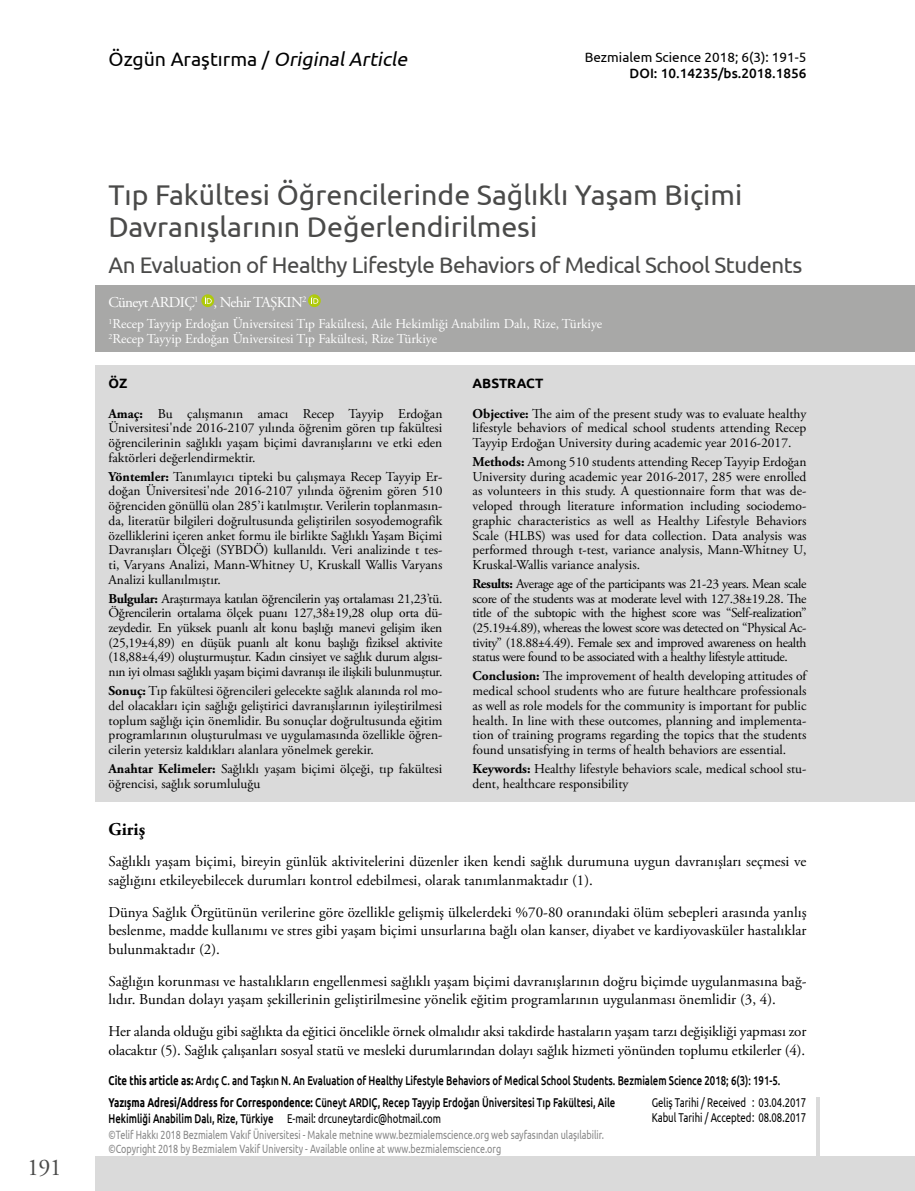
<style>
.page{position:relative;width:915px;height:1191px;background:#fff}
.page>*{position:absolute;margin:0;border:0;box-sizing:border-box;transform-origin:0 0}
.t1{font:28.5px/31.5px "Ubuntu";color:#4a4a49}
.t2{font:24px "Adobe Garamond Pro";color:#4a4a49}
.t3{font:22.5px "Ubuntu";letter-spacing:-.02em;color:#4a4a49}
.t4{font:19.5px "Ubuntu";color:#000}
.t5{font:700 18px "Adobe Garamond Pro";color:#000}
.t6{font:15px/18.8px "Adobe Garamond Pro";color:#000}
.t7{font:15px "Adobe Garamond Pro";letter-spacing:-.04em;color:#fff}
.t8{font:13.5px/14.7px "Adobe Garamond Pro";color:#000;text-align:justify}
.t9{font:13.5px/15px "Adobe Garamond Pro";color:#fff}
.t10{font:13.5px "Ubuntu";color:#000}
.t11{font:500 13.5px "Ubuntu";color:#000}
.t12{font:700 13.5px "Ubuntu";color:#000}
.t13{font:500 12.75px/15.3px "Ubuntu";color:#000;scale:.75 1}
.t14{font:12.75px/14.5px "Ubuntu";color:#000;scale:.75 1}
.t15{font:12px/13.5px "Ubuntu";color:#878787;scale:.75 1}
.s1{font-style:italic}
.s2{font-weight:700}
.s3{font-weight:400}
</style>
<div class="page">
<div style="left:96px;top:1157px;width:818px;height:34px;background:#dadada"></div>
<svg style="left:815px;top:1097px;width:4px;height:60px"></svg>
<div style="left:96px;top:365px;width:818px;height:436px;background:#dadada"></div>
<div style="left:96px;top:286px;width:818px;height:66px;background:#a8a8a7"></div>
<svg style="left:201px;top:294px;width:13px;height:13px"></svg>
<svg style="left:205px;top:297px;width:7px;height:7px"></svg>
<svg style="left:308px;top:294px;width:13px;height:13px"></svg>
<svg style="left:311px;top:297px;width:7px;height:7px"></svg>
<h2 class="t2" style="left:27px;top:1152px;width:36px">191</h2>
<h3 class="t4" style="left:108px;top:47px;width:304px">Ö zg ü n A ra ş t ı r m a / <span class="s1">OriginalArticle</span></h3>
<p class="t10" style="left:584px;top:49px;width:223px">Bezmialem Science 2018; 6(3): 191-5</p>
<p class="t11" style="left:629px;top:65px;width:178px">DOI: 10.14235/bs.2018.1856</p>
<h1 class="t1" style="left:108px;top:178px;width:635px">Tıp Fakültesi Öğrencilerinde Sağlıklı Yaşam Biçimi<br>Davranışlarının Değerlendirilmesi</h1>
<h3 class="t3" style="left:108px;top:252px;width:695px">An Evaluation of Healthy Lifestyle Behaviors of Medical School Students</h3>
<p class="t7" style="left:108px;top:293px;width:199px">Cüneyt ARDIÇ<sup>1</sup> , Nehir TAŞKIN<sup>2</sup></p>
<p class="t9" style="left:108px;top:317px;width:495px"><sup>1</sup>Recep Tayyip Erdoğan Üniversitesi Tıp Fakültesi, Aile Hekimliği Anabilim Dalı, Rize, Türkiye<br><sup>2</sup>Recep Tayyip Erdoğan Üniversitesi Tıp Fakültesi, Rize Türkiye</p>
<p class="t12" style="left:108px;top:375px;width:20px">ÖZ</p>
<p class="t8" style="left:108px;top:406px;width:335px"><span class="s2">Amaç:</span> Bu çalışmanın amacı Recep Tayyip Erdoğan Üniversitesi'nde 2016-2107 yılında öğrenim gören tıp fakültesi öğrencilerinin sağlıklı yaşam biçimi davranışlarını ve etki eden faktörleri değerlendirmektir.</p>
<p class="t8" style="left:108px;top:469px;width:335px"><span class="s2">Yöntemler:</span> Tanımlayıcı tipteki bu çalışmaya Recep Tayyip Er&shy;doğan Üniversitesi'nde 2016-2107 yılında öğrenim gören 510 öğrenciden gönüllü olan 285’i katılmıştır. Verilerin toplanmasın&shy;da, literatür bilgileri doğrultusunda geliştirilen sosyodemografik özelliklerini içeren anket formu ile birlikte Sağlıklı Yaşam Biçimi Davranışları Ölçeği (SYBDÖ) kullanıldı. Veri analizinde t tes&shy;ti, Varyans Analizi, Mann-Whitney U, Kruskall Wallis Varyans Analizi kullanılmıştır.</p>
<p class="t8" style="left:108px;top:591px;width:335px"><span class="s2">Bulgular:</span> Araştırmaya katılan öğrencilerin yaş ortalaması 21,23’tü.<br>Öğrencilerin ortalama ölçek puanı 127,38±19,28 olup orta dü&shy;zeydedir. En yüksek puanlı alt konu başlığı manevi gelişim iken (25,19±4,89) en düşük puanlı alt konu başlığı fiziksel aktivite (18,88±4,49) oluşturmuştur. Kadın cinsiyet ve sağlık durum algısı&shy;nın iyi olması sağlıklı yaşam biçimi davranışı ile ilişkili bulunmuştur.</p>
<p class="t8" style="left:108px;top:684px;width:335px"><span class="s2">Sonuç:</span> Tıp fakültesi öğrencileri gelecekte sağlık alanında rol mo&shy;del olacakları için sağlığı geliştirici davranışlarının iyileştirilmesi toplum sağlığı için önemlidir. Bu sonuçlar doğrultusunda eğitim programlarının oluşturulması ve uygulamasında özellikle öğren&shy;cilerin yetersiz kaldıkları alanlara yönelmek gerekir.</p>
<p class="t8" style="left:108px;top:761px;width:335px"><span class="s2">Anahtar Kelimeler:</span> Sağlıklı yaşam biçimi ölçeği, tıp fakültesi öğrencisi, sağlık sorumluluğu</p>
<p class="t12" style="left:472px;top:375px;width:72px">ABSTRACT</p>
<p class="t8" style="left:472px;top:406px;width:335px"><span class="s2">Objective:</span> The aim of the present study was to evaluate healthy lifestyle behaviors of medical school students attending Recep Tayyip Erdoğan University during academic year 2016-2017.</p>
<p class="t8" style="left:472px;top:455px;width:335px"><span class="s2">Methods:</span> Among 510 students attending Recep Tayyip Erdoğan University during academic year 2016-2017, 285 were enrolled as volunteers in this study. A questionnaire form that was de&shy;veloped through literature information including sociodemo&shy;graphic characteristics as well as Healthy Lifestyle Behaviors Scale (HLBS) was used for data collection. Data analysis was performed through t-test, variance analysis, Mann-Whitney U, Kruskal-Wallis variance analysis.</p>
<p class="t8" style="left:472px;top:577px;width:335px"><span class="s2">Results:</span> Average age of the participants was 21-23 years. Mean scale score of the students was at moderate level with 127.38±19.28. The title of the subtopic with the highest score was “Self-realization” (25.19±4.89), whereas the lowest score was detected on “Physical Ac&shy;tivity” (18.88±4.49). Female sex and improved awareness on health status were found to be associated with a healthy lifestyle attitude.</p>
<p class="t8" style="left:472px;top:669px;width:335px"><span class="s2">Conclusion:</span> The improvement of health developing attitudes of medical school students who are future healthcare professionals as well as role models for the community is important for public health. In line with these outcomes, planning and implementa&shy;tion of training programs regarding the topics that the students found unsatisfying in terms of health behaviors are essential.</p>
<p class="t8" style="left:472px;top:761px;width:335px"><span class="s2">Keywords:</span> Healthy lifestyle behaviors scale, medical school stu&shy;dent, healthcare responsibility</p>
<h3 class="t5" style="left:108px;top:818px;width:38px">Giriş</h3>
<p class="t6" style="left:108px;top:852px;width:699px">Sağlıklı yaşam biçimi, bireyin günlük aktivitelerini düzenler iken kendi sağlık durumuna uygun davranışları seçmesi ve sağlığını etkileyebilecek durumları kontrol edebilmesi, olarak tanımlanmaktadır (1).</p>
<p class="t6" style="left:108px;top:903px;width:699px;text-align:justify">Dünya Sağlık Örgütünün verilerine göre özellikle gelişmiş ülkelerdeki %70-80 oranındaki ölüm sebepleri arasında yanlış beslenme, madde kullanımı ve stres gibi yaşam biçimi unsurlarına bağlı olan kanser, diyabet ve kardiyovasküler hastalıklar bulunmaktadır (2).</p>
<p class="t6" style="left:108px;top:972px;width:699px">Sağlığın korunması ve hastalıkların engellenmesi sağlıklı yaşam biçimi davranışlarının doğru biçimde uygulanmasına bağ&shy;lıdır. Bundan dolayı yaşam şekillerinin geliştirilmesine yönelik eğitim programlarının uygulanması önemlidir (3, 4).</p>
<p class="t6" style="left:108px;top:1022px;width:699px">Her alanda olduğu gibi sağlıkta da eğitici öncelikle örnek olmalıdır aksi takdirde hastaların yaşam tarzı değişikliği yapması zor olacaktır (5). Sağlık çalışanları sosyal statü ve mesleki durumlarından dolayı sağlık hizmeti yönünden toplumu etkilerler (4).</p>
<p class="t13" style="left:108px;top:1072px;width:897px"><span class="s2">Cite this article as:</span> Ardıç C. and Taşkın N. An Evaluation of Healthy Lifestyle Behaviors of Medical School Students. Bezmialem Science 2018; 6(3): 191-5.</p>
<p class="t13" style="left:108px;top:1094px;width:677px"><span class="s2">Yazışma Adresi/Address for Correspondence:</span> Cüneyt ARDIÇ, Recep Tayyip Erdoğan Üniversitesi Tıp Fakültesi, Aile<br>Hekimliği Anabilim Dalı, Rize, Türkiye <span class="s3">E-mail: drcuneytardic@hotmail.com</span></p>
<p class="t15" style="left:108px;top:1127px;width:662px">©Telif Hakkı 2018 Bezmialem Vakıf Üniversitesi - Makale metnine www.bezmialemscience.org web sayfasından ulaşılabilir. ©Copyright 2018 by Bezmialem Vakif University - Available online at www.bezmialemscience.org</p>
<p class="t14" style="left:651px;top:1095px;width:208px">Geliş Tarihi / Received : 03.04.2017<br>Kabul Tarihi / Accepted: 08.08.2017</p>
</div>
